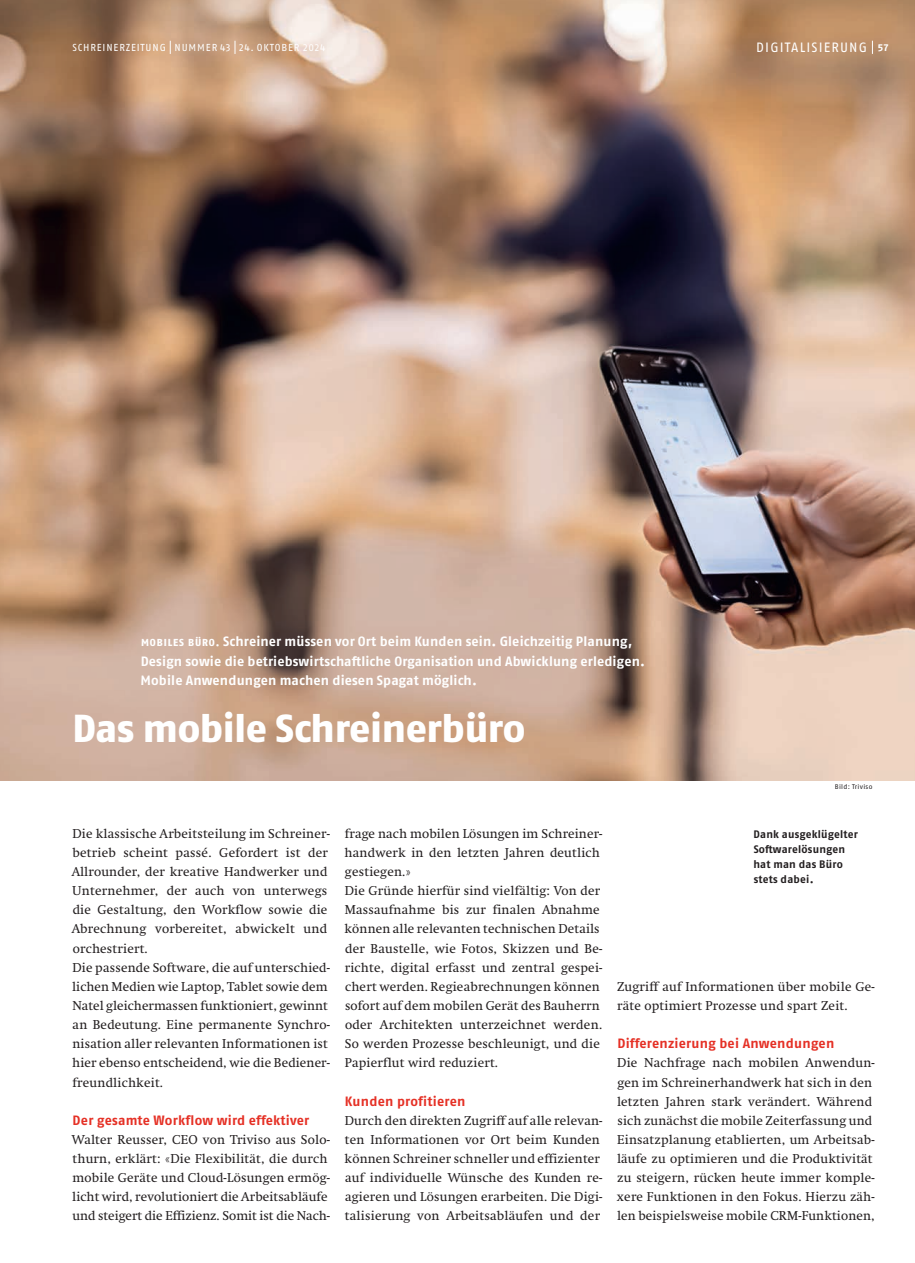
<style>
.page{position:relative;width:915px;height:1263px;background:#fff}
.page>*{position:absolute;margin:0;border:0;box-sizing:border-box;transform-origin:0 0}
.t1{font:800 39px "Fago OT";letter-spacing:-.01em;color:#fff}
.t2{font:700 13.5px/19.2px "Fago OT";letter-spacing:.01em;color:#fff}
.t3{font:700 13.5px "Fago OT";letter-spacing:.015em;color:#e53025}
.t4{font:13.5px "Fago OT";letter-spacing:.085em;color:#fff}
.t5{font:12.75px/19.2px "Swift";letter-spacing:.02em;color:#231f20}
.t6{font:700 10.8px/15.3px "Fago OT";letter-spacing:.02em;color:#231f20}
.t7{font:10.2px "Fago OT";letter-spacing:.085em;color:#fff}
.t8{font:6.75px "Fago OT";letter-spacing:.04em;color:#231f20}
.s1{font-weight:700;font-size:10.2px}
.s2{font-weight:800;font-size:10.2px}
</style>
<div class="page">
<img style="left:0;top:0;width:914px;height:780px">
<svg style="left:871px;top:41px;width:1px;height:13px"></svg>
<svg style="left:170px;top:41px;width:1px;height:13px"></svg>
<svg style="left:235px;top:41px;width:1px;height:13px"></svg>
<p class="t7" style="left:72px;top:41px;width:25px">SCHREINER</p>
<p class="t7" style="left:126px;top:41px;width:26px">ZEITUNG</p>
<p class="t7" style="left:171px;top:41px;width:106px">NUMMER 43 24. OKTOB</p>
<p class="t7" style="left:288px;top:41px;width:39px">ER 2024</p>
<p class="t4" style="left:755px;top:39px;width:134px">DIGITALISIERUNG <span class="s1">57</span></p>
<p class="t2" style="left:141px;top:632px;width:505px"><span class="s2">MOBILES BÜRO.</span> Schreiner müssen vor Ort beim Kunden sein. Gleichzeitig Planung,<br>Design sowie die betriebswirtschaftliche Organisation und Abwicklung erledigen.<br>Mobile Anwendungen machen diesen Spagat möglich.</p>
<h1 class="t1" style="left:72px;top:705px;width:454px">Das mobile Schreinerbüro</h1>
<p class="t8" style="left:834px;top:782px;width:39px">BILD: TRIVISO</p>
<p class="t5" style="left:72px;top:824px;width:260px">Die klassische Arbeitsteilung im Schreiner&shy;betrieb scheint passé. Gefordert ist der Allrounder, der kreative Handwerker und Unternehmer, der auch von unterwegs die Gestaltung, den Workflow sowie die Abrechnung vorbereitet, abwickelt und orchestriert.<br>Die passende Software, die auf unterschied&shy;lichen Medien wie Laptop, Tablet sowie dem Natel gleichermassen funktioniert, gewinnt an Bedeutung. Eine permanente Synchro&shy;nisation aller relevanten Informationen ist hier ebenso entscheidend, wie die Bediener&shy;freundlichkeit.</p>
<p class="t3" style="left:73px;top:1112px;width:238px">Der gesamte Workflow wird effektiver</p>
<p class="t5" style="left:72px;top:1130px;width:259px">Walter Reusser, CEO von Triviso aus Solo&shy;thurn, erklärt: «Die Flexibilität, die durch mobile Geräte und Cloud-Lösungen ermög&shy;licht wird, revolutioniert die Arbeitsabläufe und steigert die Effizienz. Somit ist die Nach-</p>
<p class="t5" style="left:344px;top:824px;width:259px">frage nach mobilen Lösungen im Schreiner&shy;handwerk in den letzten Jahren deutlich gestiegen.»<br>Die Gründe hierfür sind vielfältig: Von der Massaufnahme bis zur finalen Abnahme können alle relevanten technischen Details der Baustelle, wie Fotos, Skizzen und Be&shy;richte, digital erfasst und zentral gespei&shy;chert werden. Regieabrechnungen können sofort auf dem mobilen Gerät des Bauherrn oder Architekten unterzeichnet werden.<br>So werden Prozesse beschleunigt, und die Papierflut wird reduziert.</p>
<p class="t3" style="left:345px;top:1093px;width:122px">Kunden profitieren</p>
<p class="t5" style="left:344px;top:1111px;width:259px">Durch den direkten Zugriff auf alle relevan&shy;ten Informationen vor Ort beim Kunden können Schreiner schneller und effizienter auf individuelle Wünsche des Kunden re&shy;agieren und Lösungen erarbeiten. Die Digi&shy;talisierung von Arbeitsabläufen und der</p>
<p class="t6" style="left:753px;top:826px;width:106px">Dank ausgeklügelter<br>Softwarelösungen hat man das Büro stets dabei.</p>
<p class="t5" style="left:617px;top:977px;width:259px">Zugriff auf Informationen über mobile Ge&shy;räte optimiert Prozesse und spart Zeit.</p>
<p class="t3" style="left:617px;top:1035px;width:218px">Differenzierung bei Anwendungen</p>
<p class="t5" style="left:616px;top:1053px;width:259px">Die Nachfrage nach mobilen Anwendun&shy;gen im Schreinerhandwerk hat sich in den letzten Jahren stark verändert. Während sich zunächst die mobile Zeiterfassung und Einsatzplanung etablierten, um Arbeitsab&shy;läufe zu optimieren und die Produktivität zu steigern, rücken heute immer komple&shy;xere Funktionen in den Fokus. Hierzu zäh&shy;len beispielsweise mobile CRM-Funktionen,</p>
</div>
